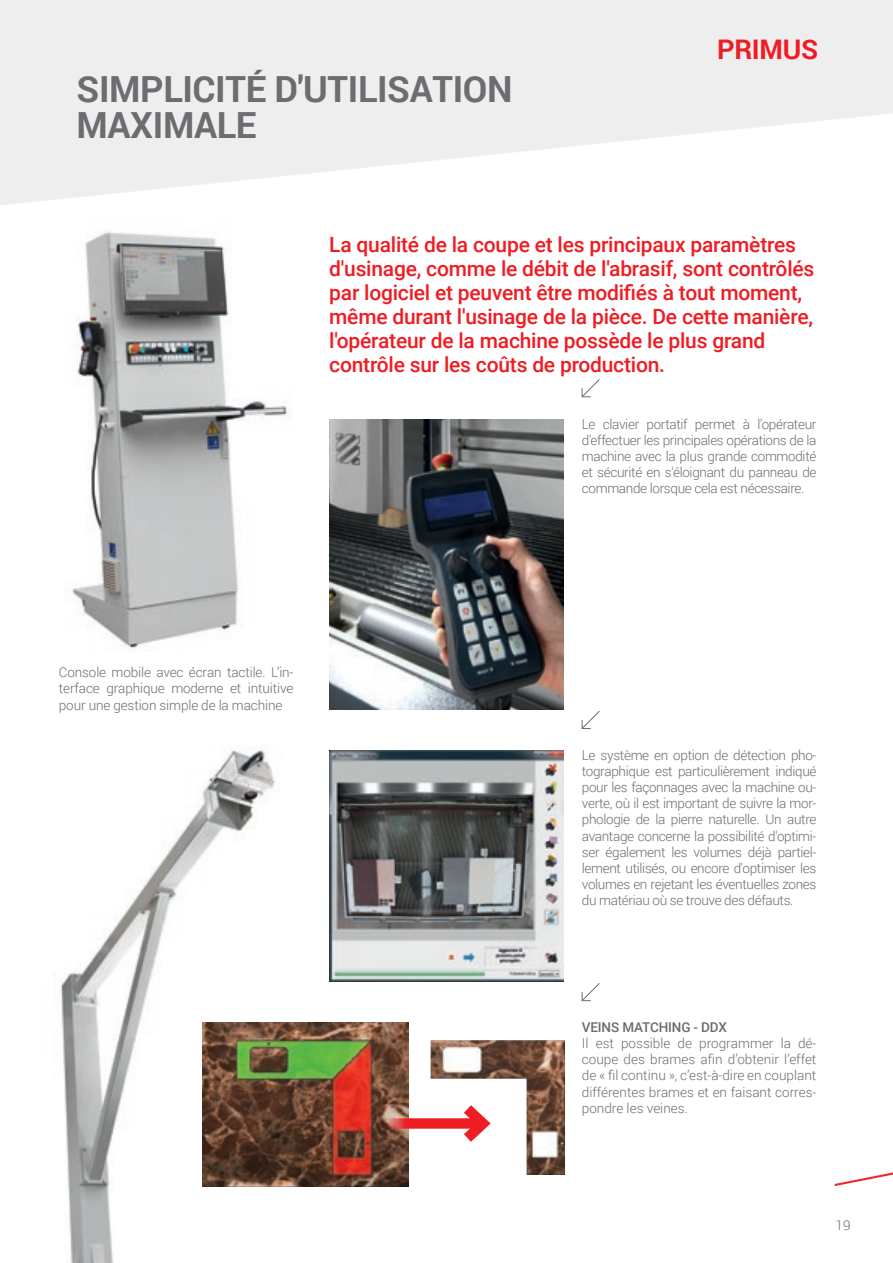
<style>
.page{position:relative;width:893px;height:1263px;background:#fff}
.page>*{position:absolute;margin:0;border:0;box-sizing:border-box;transform-origin:0 0}
.t1{font:700 36px/36px "Roboto";letter-spacing:-.01em;color:#6c6d70}
.t2{font:700 27px "Roboto";letter-spacing:-.01em;color:#ee1d23}
.t3{font:500 21px/24px "Roboto";letter-spacing:-.01em;color:#ee1d23}
.t4{font:300 13.5px/16.2px "Roboto";letter-spacing:-.015em;color:#6c6d70;text-align:justify}
.t5{font:500 13.5px "Roboto";letter-spacing:-.01em;color:#6c6d70}
</style>
<div class="page">
<svg style="left:0;top:0;width:893px;height:205px;fill:#eeeeef"></svg>
<svg style="left:835px;top:1172px;width:58px;height:14px"></svg>
<img style="left:60px;top:747px;width:267px;height:516px">
<img style="left:329px;top:419px;width:235px;height:291px">
<img style="left:329px;top:750px;width:235px;height:232px">
<svg style="left:581px;top:379px;width:19px;height:19px"></svg>
<svg style="left:581px;top:711px;width:19px;height:18px"></svg>
<svg style="left:581px;top:983px;width:19px;height:18px"></svg>
<img style="left:72px;top:231px;width:216px;height:419px">
<img style="left:202px;top:1022px;width:206px;height:164px">
<img style="left:431px;top:1040px;width:134px;height:135px">
<svg style="left:382px;top:1118px;width:71px;height:11px"></svg>
<svg style="left:453px;top:1104px;width:39px;height:39px"></svg>
<p class="t1" style="left:77px;top:69px;width:437px">SIMPLICITÉ D'UTILISATION<br>MAXIMALE</p>
<p class="t2" style="left:717px;top:30px;width:103px">PRIMUS</p>
<p class="t3" style="left:329px;top:232px;width:487px">La qualité de la coupe et les principaux paramètres d'usinage, comme le débit de l'abrasif, sont contrôlés par logiciel et peuvent être modifiés à tout moment, même durant l'usinage de la pièce. De cette manière, l'opérateur de la machine possède le plus grand contrôle sur les coûts de production.</p>
<p class="t4" style="left:582px;top:415px;width:236px">Le clavier portatif permet à l'opérateur d'effectuer les principales opérations de la machine avec la plus grande commodité et sécurité en s'éloignant du panneau de commande lorsque cela est nécessaire.</p>
<p class="t4" style="left:59px;top:664px;width:236px">Console mobile avec écran tactile. L’in&shy;terface graphique moderne et intuitive pour une gestion simple de la machine</p>
<p class="t4" style="left:582px;top:746px;width:236px">Le système en option de détection pho&shy;tographique est particulièrement indiqué pour les façonnages avec la machine ou&shy;verte, où il est important de suivre la mor&shy;phologie de la pierre naturelle. Un autre avantage concerne la possibilité d'optimi&shy;ser également les volumes déjà partiel&shy;lement utilisés, ou encore d'optimiser les volumes en rejetant les éventuelles zones du matériau où se trouve des défauts.</p>
<p class="t5" style="left:582px;top:1017px;width:147px">VEINS MATCHING - DDX</p>
<p class="t4" style="left:582px;top:1035px;width:236px">Il est possible de programmer la dé&shy;coupe des brames afin d’obtenir l’effet de « fil continu », c’est-à-dire en couplant différentes brames et en faisant corres&shy;pondre les veines.</p>
<p class="t4" style="left:836px;top:1216px;width:16px">19</p>
</div>
